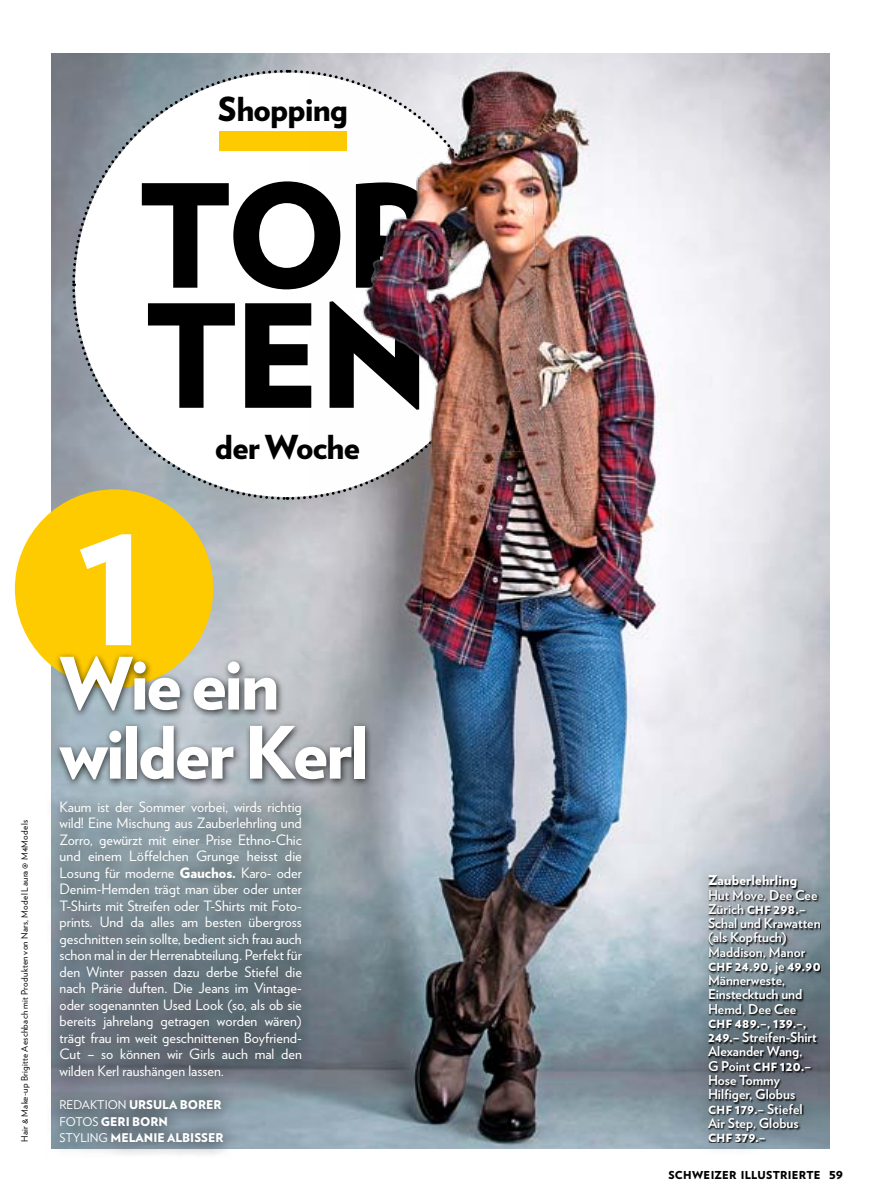
<style>
.page{position:relative;width:893px;height:1200px;background:#fff}
.page>*{position:absolute;margin:0;border:0;box-sizing:border-box;transform-origin:0 0}
.t1{font:900 142.5px "Verlag";letter-spacing:-.03em;color:#000}
._200_Titel_48pt_Blac{font:900 72px "Verlag";letter-spacing:-.04em;color:#fff}
.t2{font:900 33px "Verlag";letter-spacing:-.025em;color:#000}
._512_LTxt_VBook_x08{font:14.25px/16.5px "Verlag";color:#fff;text-align:justify}
._850_Legi_9_0_VBold{font:700 13.5px/14.2px "Verlag";color:#fff}
._400_AUTOR_VerBlack{font:900 12px "Verlag";color:#fff}
.t3{font:900 10.95px "Verlag";letter-spacing:.025em;color:#000}
._400_Fotobyline_x12{font:9px "Verlag";letter-spacing:.035em;color:#000}
.s1{font-weight:900}
.s2{font-weight:400}
.s3{font-weight:900;font-size:11.25px}
</style>
<div class="page">
<img style="left:51px;top:53px;width:778px;height:1095px">
<svg style="left:290px;top:285px;width:20px;height:216px"></svg>
<svg style="left:287px;top:68px;width:23px;height:214px"></svg>
<svg style="left:71px;top:68px;width:213px;height:217px"></svg>
<svg style="left:71px;top:287px;width:216px;height:214px"></svg>
<div style="left:219px;top:131px;width:127px;height:20px;background:#feca00"></div>
<div style="left:15px;top:489px;width:198px;height:198px;background:#feca00;border-radius:50%"></div>
<svg style="left:80px;top:534px;width:51px;height:111px"></svg>
<div style="left:54px;top:651px;width:318px;height:136px;background:#000;opacity:.75"></div>
<svg style="left:51px;top:786px;width:265px;height:307px"></svg>
<svg style="left:51px;top:1084px;width:187px;height:70px"></svg>
<div style="left:694px;top:859px;width:141px;height:297px;background:#000;opacity:.4"></div>
<img style="left:310px;top:53px;width:294px;height:473px">
<p class="t2" style="left:218px;top:81px;width:131px">Shopping</p>
<p class="t1" style="left:138px;top:118px;width:300px">TOP</p>
<p class="t1" style="left:144px;top:238px;width:288px">TEN</p>
<p class="t2" style="left:215px;top:419px;width:146px">der Woche</p>
<p class="_400_Fotobyline_x12" style="left:18px;top:1141px;width:323px;rotate:-90deg">Hair &amp; Make-up Brigitte Aeschbach mit Produkten von Nars, Model Laura @ M4Models</p>
<p class="_200_Titel_48pt_Blac" style="left:60px;top:624px;width:221px">Wie ein</p>
<p class="_200_Titel_48pt_Blac" style="left:60px;top:693px;width:310px">wilder Kerl</p>
<p class="_512_LTxt_VBook_x08" style="left:60px;top:797px;width:244px">Kaum ist der Sommer vorbei, wirds richtig wild! Eine Mischung aus Zauberlehrling und Zorro, gewürzt mit einer Prise Ethno-Chic und einem Löffelchen Grunge heisst die Losung für moderne <span class="s1">Gauchos.</span> Karo- oder Denim-Hemden trägt man über oder unter T-Shirts mit Streifen oder T-Shirts mit Foto&shy;prints. Und da alles am besten übergross geschnitten sein sollte, bedient sich frau auch schon mal in der Herrenabteilung. Perfekt für den Winter passen dazu derbe Stiefel die nach Prärie duften. Die Jeans im Vintage&shy;oder sogenannten Used Look (so, als ob sie bereits jahrelang getragen worden wären) trägt frau im weit geschnittenen Boyfriend-Cut – so können wir Girls auch mal den wilden Kerl raushängen lassen.</p>
<p class="_400_AUTOR_VerBlack" style="left:60px;top:1094px;width:164px"><span class="s2">REDAKTION</span> URSULA BORER</p>
<p class="_400_AUTOR_VerBlack" style="left:60px;top:1110px;width:110px"><span class="s2">FOTOS</span> GERI BORN</p>
<p class="_400_AUTOR_VerBlack" style="left:60px;top:1127px;width:165px"><span class="s2">STYLING</span> MELANIE ALBISSER</p>
<p class="_850_Legi_9_0_VBold" style="left:708px;top:872px;width:114px"><span class="s1">Zauberlehrling<br></span>Hut Move, Dee Cee<br>Zürich <span class="s3">CHF</span> <span class="s1">298.–<br></span>Schal und Krawatten (als Kopftuch)<br>Maddison, Manor<br><span class="s3">CHF</span> <span class="s1">24.90,</span> je <span class="s1">49.90<br></span>Männerweste,<br>Einstecktuch und<br>Hemd, Dee Cee<br><span class="s3">CHF</span> <span class="s1">489.–, 139.–,<br>249.–</span> Streifen-Shirt<br>Alexander Wang,<br>G Point <span class="s3">CHF</span> <span class="s1">120.–<br></span>Hose Tommy<br>Hilfiger, Globus<br><span class="s3">CHF</span> <span class="s1">179.–</span> Stiefel<br>Air Step, Globus<br><span class="s3">CHF</span> <span class="s1">379.–</span></p>
<p class="t3" style="left:668px;top:1165px;width:154px">SCHWEIZER ILLUSTRIERTE</p>
<p class="t3" style="left:829px;top:1165px;width:16px">59</p>
</div>
